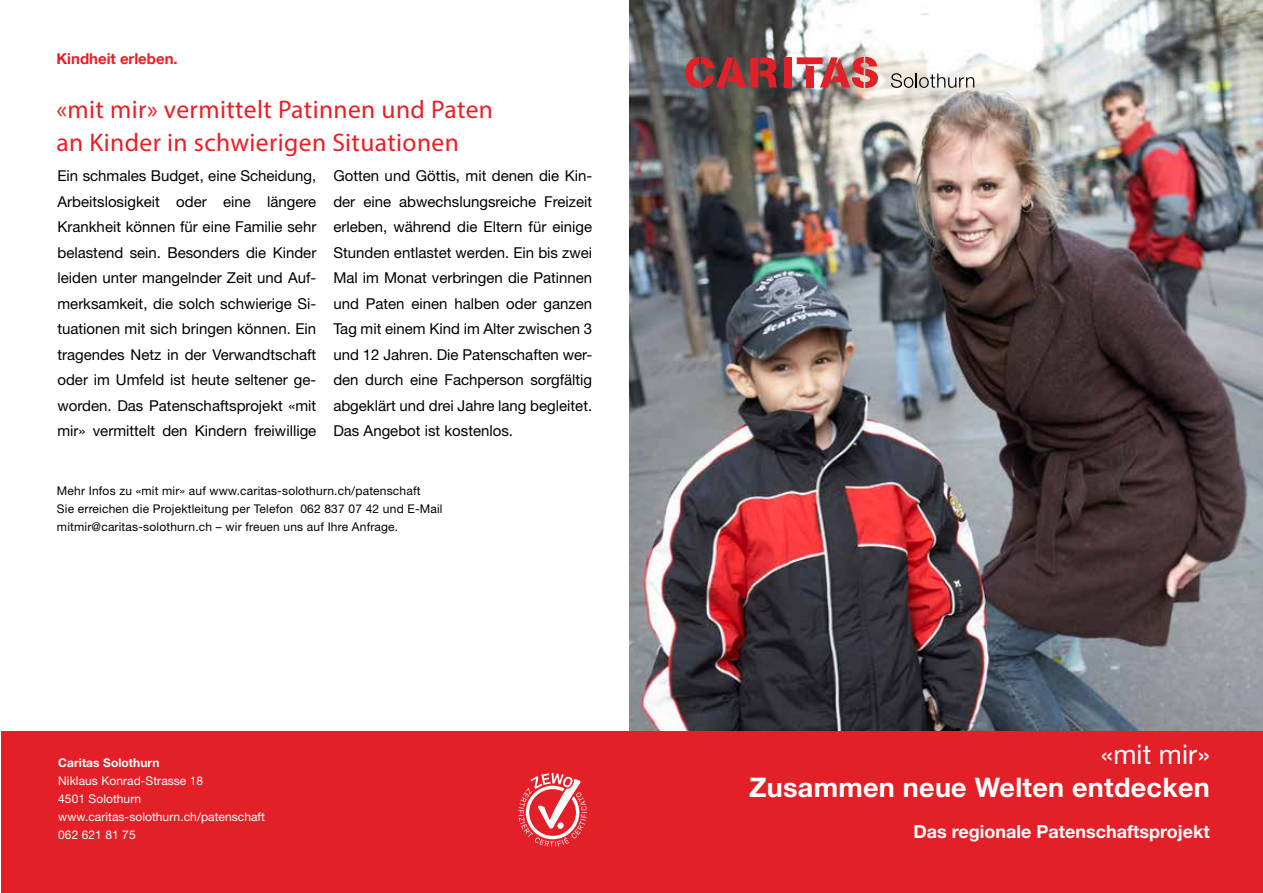
<style>
.page{position:relative;width:1263px;height:893px;background:#fff}
.page>*{position:absolute;margin:0;border:0;box-sizing:border-box;transform-origin:0 0}
.t1{font:700 27px "Helvetica Neue LT Std";letter-spacing:.01em;color:#fff}
.t2{font:27px "Helvetica Neue LT Std";letter-spacing:.005em;color:#fff}
.t3{font:25.5px/33px "Myriad Pro";letter-spacing:.015em;color:#ed1d24}
.t4{font:700 18px "Helvetica Neue LT Std";color:#fff}
.t5{font:15px/25.5px "Helvetica Neue LT Std";color:#000;text-align:justify}
.t6{font:700 15px "Helvetica Neue LT Com";color:#ed1d24}
.t7{font:12px/18px "Helvetica Neue LT Std";letter-spacing:.015em;color:#000}
.t8{font:12px/18px "Helvetica Neue LT Std";letter-spacing:.005em;color:#fff}
.t9{font:700 12px "Helvetica Neue LT Std";letter-spacing:.005em;color:#fff}
</style>
<div class="page">
<img style="left:629px;top:0;width:634px;height:731px">
<svg style="left:891px;top:73px;width:83px;height:15px"></svg>
<div style="left:784px;top:57px;width:7px;height:30px;background:#e31f27"></div>
<svg style="left:685px;top:57px;width:92px;height:31px;background:#993638"></svg>
<svg style="left:797px;top:57px;width:81px;height:31px;background:#d06d6e"></svg>
<div style="left:1px;top:731px;width:1262px;height:162px;background:#e31f27"></div>
<svg style="left:518px;top:773px;width:69px;height:74px"></svg>
<p class="t6" style="left:56px;top:50px;width:123px">Kindheit erleben.</p>
<h2 class="t3" style="left:56px;top:92px;width:438px">«mit mir» vermittelt Patinnen und Paten an Kinder in schwierigen Situationen</h2>
<p class="t5" style="left:57px;top:163px;width:260px">Ein schmales Budget, eine Scheidung, Arbeitslosigkeit oder eine längere Krankheit können für eine Familie sehr belastend sein. Besonders die Kinder leiden unter mangelnder Zeit und Auf&shy;merksamkeit, die solch schwierige Si&shy;tuationen mit sich bringen können. Ein tragendes Netz in der Verwandtschaft oder im Umfeld ist heute seltener ge&shy;worden. Das Patenschaftsprojekt «mit mir» vermittelt den Kindern freiwillige</p>
<p class="t5" style="left:333px;top:163px;width:260px">Gotten und Göttis, mit denen die Kin&shy;der eine abwechslungsreiche Freizeit erleben, während die Eltern für einige Stunden entlastet werden. Ein bis zwei Mal im Monat verbringen die Patinnen und Paten einen halben oder ganzen Tag mit einem Kind im Alter zwischen 3 und 12 Jahren. Die Patenschaften wer&shy;den durch eine Fachperson sorgfältig abgeklärt und drei Jahre lang begleitet.<br>Das Angebot ist kostenlos.</p>
<p class="t7" style="left:57px;top:482px;width:387px">Mehr Infos zu «mit mir» auf www.caritas-solothurn.ch/patenschaft<br>Sie erreichen die Projektleitung per Telefon 062 837 07 42 und E-Mail mitmir@caritas-solothurn.ch – wir freuen uns auf Ihre Anfrage.</p>
<p class="t9" style="left:58px;top:755px;width:103px">Caritas Solothurn</p>
<p class="t8" style="left:58px;top:772px;width:208px">Niklaus Konrad-Strasse 18<br>4501 Solothurn www.caritas-solothurn.ch/patenschaft<br>062 621 81 75</p>
<h1 class="t2" style="left:1101px;top:738px;width:111px">«mit mir»</h1>
<h1 class="t1" style="left:749px;top:770px;width:462px">Zusammen neue Welten entdecken</h1>
<p class="t4" style="left:913px;top:820px;width:298px">Das regionale Patenschaftsprojekt</p>
</div>
